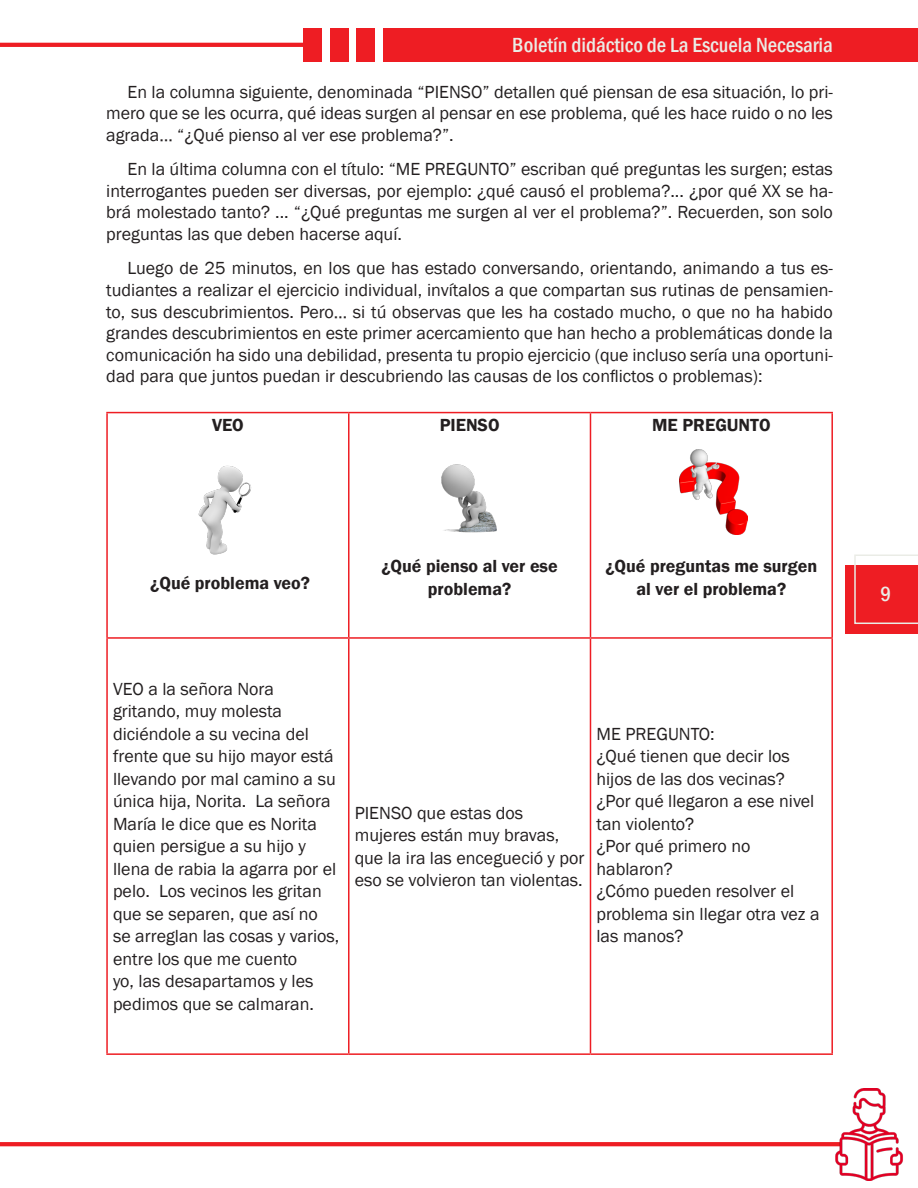
<style>
.page{position:relative;width:918px;height:1188px;background:#fff}
.page>*{position:absolute;margin:0;border:0;box-sizing:border-box;transform-origin:0 0}
.t1{font:500 condensed 21px "Franklin Gothic";color:#eaece6}
.t2{font:18px/22.5px "Franklin Gothic";color:#231f20}
.t3{font:600 18px/22.5px "Franklin Gothic";color:#231f20;text-align:center}
</style>
<div class="page">
<hr style="left:0;top:43px;width:304px;height:4px;background:#ee1d23">
<div style="left:845px;top:565px;width:73px;height:69px;background:#ee1d23"></div>
<svg style="left:854px;top:555px;width:64px;height:69px"></svg>
<div style="left:383px;top:28px;width:535px;height:33px;background:#ee1d23"></div>
<div style="left:357px;top:28px;width:18px;height:33px;background:#ee1d23"></div>
<div style="left:330px;top:28px;width:18px;height:33px;background:#ee1d23"></div>
<div style="left:304px;top:28px;width:18px;height:33px;background:#ee1d23"></div>
<svg style="left:0;top:1142px;width:823px;height:4px;background:#ee2127"></svg>
<img style="left:823px;top:1089px;width:80px;height:91px">
<hr style="left:106px;top:412px;width:243px;height:1px;background:#ee1d23">
<hr style="left:106px;top:413px;width:2px;height:224px;background:#ee1d23">
<hr style="left:349px;top:412px;width:241px;height:1px;background:#ee1d23">
<hr style="left:348px;top:413px;width:2px;height:224px;background:#ee1d23">
<hr style="left:590px;top:412px;width:243px;height:1px;background:#ee1d23">
<hr style="left:590px;top:413px;width:1px;height:224px;background:#ee1d23">
<hr style="left:831px;top:413px;width:2px;height:224px;background:#ee1d23">
<hr style="left:106px;top:637px;width:243px;height:2px;background:#ee1d23">
<hr style="left:106px;top:639px;width:2px;height:414px;background:#ee1d23">
<hr style="left:349px;top:637px;width:241px;height:2px;background:#ee1d23">
<hr style="left:348px;top:639px;width:2px;height:414px;background:#ee1d23">
<hr style="left:590px;top:637px;width:243px;height:2px;background:#ee1d23">
<hr style="left:590px;top:639px;width:1px;height:414px;background:#ee1d23">
<hr style="left:831px;top:639px;width:2px;height:414px;background:#ee1d23">
<hr style="left:106px;top:1053px;width:243px;height:2px;background:#ee1d23">
<hr style="left:349px;top:1053px;width:241px;height:2px;background:#ee1d23">
<hr style="left:590px;top:1053px;width:243px;height:2px;background:#ee1d23">
<img style="left:198px;top:465px;width:53px;height:89px">
<img style="left:441px;top:464px;width:56px;height:69px">
<img style="left:679px;top:450px;width:68px;height:85px">
<p class="t1" style="left:512px;top:31px;width:322px">Boletín didáctico de La Escuela Necesaria</p>
<p class="t2" style="left:106px;top:81px;width:728px;line-height:21.6px;text-align:justify;text-indent:21px">En la columna siguiente, denominada “PIENSO” detallen qué piensan de esa situación, lo pri&shy;mero que se les ocurra, qué ideas surgen al pensar en ese problema, qué les hace ruido o no les agrada… “¿Qué pienso al ver ese problema?”.</p>
<p class="t2" style="left:106px;top:159px;width:728px;line-height:21.6px;text-align:justify;text-indent:21px">En la última columna con el título: “ME PREGUNTO” escriban qué preguntas les surgen; estas interrogantes pueden ser diversas, por ejemplo: ¿qué causó el problema?... ¿por qué XX se ha&shy;brá molestado tanto? ... “¿Qué preguntas me surgen al ver el problema?”. Recuerden, son solo preguntas las que deben hacerse aquí.</p>
<p class="t2" style="left:106px;top:258px;width:728px;line-height:21.6px;text-align:justify;text-indent:21px">Luego de 25 minutos, en los que has estado conversando, orientando, animando a tus es&shy;tudiantes a realizar el ejercicio individual, invítalos a que compartan sus rutinas de pensamien&shy;to, sus descubrimientos. Pero… si tú observas que les ha costado mucho, o que no ha habido grandes descubrimientos en este primer acercamiento que han hecho a problemáticas donde la comunicación ha sido una debilidad, presenta tu propio ejercicio (que incluso sería una oportuni&shy;dad para que juntos puedan ir descubriendo las causas de los conflictos o problemas):</p>
<p class="t3" style="left:212px;top:414px;width:33px">VEO</p>
<p class="t3" style="left:440px;top:414px;width:61px">PIENSO</p>
<p class="t3" style="left:652px;top:414px;width:120px">ME PREGUNTO</p>
<p class="t3" style="left:150px;top:572px;width:161px">¿Qué problema veo?</p>
<p class="t3" style="left:381px;top:555px;width:178px">¿Qué pienso al ver ese problema?</p>
<p class="t3" style="left:605px;top:555px;width:214px">¿Qué preguntas me surgen al ver el problema?</p>
<p class="t2" style="left:113px;top:678px;width:228px">VEO a la señora Nora gritando, muy molesta diciéndole a su vecina del frente que su hijo mayor está llevando por mal camino a su única hija, Norita. La señora<br>María le dice que es Norita quien persigue a su hijo y llena de rabia la agarra por el pelo. Los vecinos les gritan que se separen, que así no se arreglan las cosas y varios, entre los que me cuento<br>yo, las desapartamos y les pedimos que se calmaran.</p>
<p class="t2" style="left:355px;top:802px;width:231px">PIENSO que estas dos mujeres están muy bravas, que la ira las encegueció y por eso se volvieron tan violentas.</p>
<p class="t2" style="left:596px;top:723px;width:120px">ME PREGUNTO:</p>
<p class="t2" style="left:596px;top:746px;width:195px">¿Qué tienen que decir los hijos de las dos vecinas?</p>
<p class="t2" style="left:596px;top:791px;width:219px">¿Por qué llegaron a ese nivel tan violento?</p>
<p class="t2" style="left:596px;top:836px;width:156px">¿Por qué primero no hablaron?</p>
<p class="t2" style="left:596px;top:881px;width:225px">¿Cómo pueden resolver el problema sin llegar otra vez a las manos?</p>
<p class="t1" style="left:880px;top:581px;width:12px">9</p>
</div>
